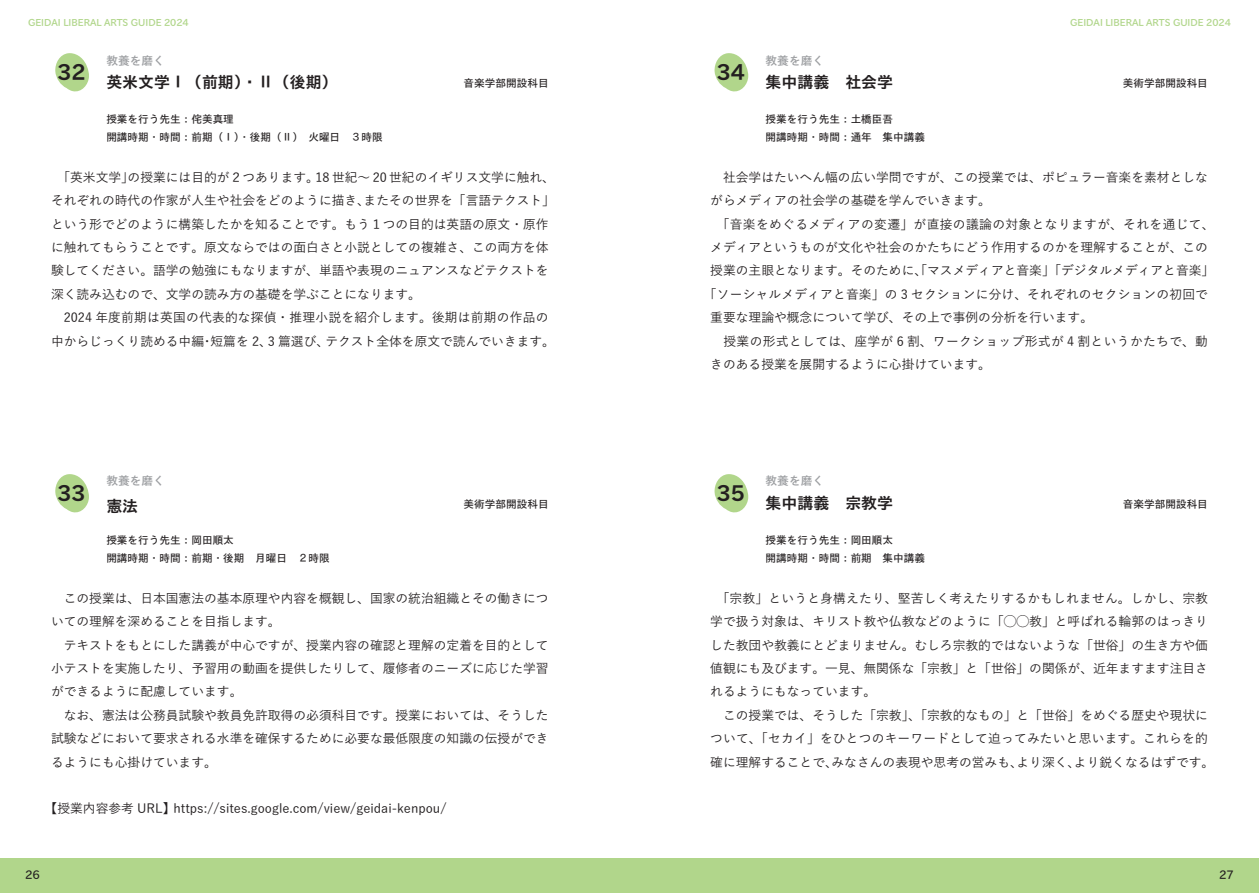
<style>
.page{position:relative;width:1259px;height:893px;background:#fff}
.page>*{position:absolute;margin:0;border:0;box-sizing:border-box;transform-origin:0 0}
.t1{font:700 21.3px "TB Go Std";color:#231f20}
.t2{font:700 15.9px "TB Go Std";color:#231f20}
.t3{font:12.75px/23.4px "Yu Gothic Std M";color:#231f20}
.t4{font:12.75px "Yu Gothic Std M";letter-spacing:.03em;color:#231f20}
.t5{font:600 11.7px "TB Go Std";color:#9d9fa2}
.t6{font:500 11.7px "TB Go Std";color:#231f20}
.t7{font:500 10.65px/18px "TB Go Std";color:#231f20}
.t8{font:600 9.6px "TB Go Std";color:#b1d68b}
</style>
<div class="page">
<div style="left:0;top:859px;width:1259px;height:34px;background:#b1d68b"></div>
<svg style="left:55px;top:53px;width:34px;height:39px"></svg>
<svg style="left:55px;top:474px;width:34px;height:39px"></svg>
<svg style="left:714px;top:53px;width:34px;height:39px"></svg>
<svg style="left:714px;top:474px;width:34px;height:39px"></svg>
<p class="t8" style="left:28px;top:15px;width:162px">GEIDAI LIBERAL ARTS GUIDE 2024</p>
<p class="t5" style="left:106px;top:51px;width:60px">教養を磨く</p>
<p class="t2" style="left:57px;top:70px;width:282px"><sup>32</sup> 英米文学Ⅰ（前期）・Ⅱ（後期）</p>
<p class="t7" style="left:463px;top:73px;width:87px">音楽学部開設科目</p>
<p class="t5" style="left:765px;top:51px;width:60px">教養を磨く</p>
<p class="t2" style="left:716px;top:70px;width:178px"><sup>34</sup> 集中講義　社会学</p>
<p class="t8" style="left:1070px;top:15px;width:162px">GEIDAI LIBERAL ARTS GUIDE 2024</p>
<p class="t7" style="left:1123px;top:73px;width:87px">美術学部開設科目</p>
<p class="t7" style="left:106px;top:110px;width:278px">授業を行う先生：侘美真理<br>開講時期・時間：前期（Ⅰ）・後期（Ⅱ）　火曜日　３時限</p>
<p class="t7" style="left:765px;top:110px;width:161px">授業を行う先生：土橋臣吾<br>開講時期・時間：通年　集中講義</p>
<p class="t3" style="left:51px;top:165px;width:505px">　「英米文学」の授業には目的が２つあります。18 世紀～ 20 世紀のイギリス文学に触れ、それぞれの時代の作家が人生や社会をどのように描き、またその世界を「言語テクスト」という形でどのように構築したかを知ることです。もう１つの目的は英語の原文・原作に触れてもらうことです。原文ならではの面白さと小説としての複雑さ、この両方を体験してください。語学の勉強にもなりますが、単語や表現のニュアンスなどテクストを深く読み込むので、文学の読み方の基礎を学ぶことになります。<br>　2024 年度前期は英国の代表的な探偵・推理小説を紹介します。後期は前期の作品の中からじっくり読める中編・短篇を 2、3 篇選び、テクスト全体を原文で読んでいきます。</p>
<p class="t3" style="left:710px;top:165px;width:499px">　社会学はたいへん幅の広い学問ですが、この授業では、ポピュラー音楽を素材としな</p>
<p class="t3" style="left:710px;top:188px;width:282px">がらメディアの社会学の基礎を学んでいきます。</p>
<p class="t4" style="left:710px;top:215px;width:505px">　「音楽をめぐるメディアの変遷」が直接の議論の対象となりますが、それを通じて、</p>
<p class="t3" style="left:710px;top:235px;width:499px">メディアというものが文化や社会のかたちにどう作用するのかを理解することが、この</p>
<p class="t3" style="left:710px;top:258px;width:505px">授業の主眼となります。そのために、「マスメディアと音楽」「デジタルメディアと音楽」</p>
<p class="t3" style="left:704px;top:282px;width:505px">「ソーシャルメディアと音楽」の 3 セクションに分け、それぞれのセクションの初回で</p>
<p class="t3" style="left:710px;top:305px;width:384px">重要な理論や概念について学び、その上で事例の分析を行います。</p>
<p class="t4" style="left:710px;top:332px;width:499px">　授業の形式としては、座学が 6 割、ワークショップ形式が 4 割というかたちで、動</p>
<p class="t3" style="left:710px;top:352px;width:282px">きのある授業を展開するように心掛けています。</p>
<h1 class="t1" style="left:57px;top:477px;width:30px">33</h1>
<p class="t5" style="left:106px;top:472px;width:60px">教養を磨く</p>
<p class="t2" style="left:106px;top:493px;width:33px">憲法</p>
<p class="t7" style="left:463px;top:494px;width:87px">美術学部開設科目</p>
<p class="t5" style="left:765px;top:472px;width:60px">教養を磨く</p>
<p class="t2" style="left:716px;top:491px;width:178px"><sup>35</sup> 集中講義　宗教学</p>
<p class="t7" style="left:1123px;top:494px;width:87px">音楽学部開設科目</p>
<p class="t7" style="left:106px;top:531px;width:225px">授業を行う先生：岡田順太<br>開講時期・時間：前期・後期　月曜日　２時限</p>
<p class="t7" style="left:765px;top:531px;width:161px">授業を行う先生：岡田順太<br>開講時期・時間：前期　集中講義</p>
<p class="t3" style="left:51px;top:586px;width:499px">　この授業は、日本国憲法の基本原理や内容を概観し、国家の統治組織とその働きについての理解を深めることを目指します。<br>　テキストをもとにした講義が中心ですが、授業内容の確認と理解の定着を目的として小テストを実施したり、予習用の動画を提供したりして、履修者のニーズに応じた学習ができるように配慮しています。<br>　なお、憲法は公務員試験や教員免許取得の必須科目です。授業においては、そうした試験などにおいて要求される水準を確保するために必要な最低限度の知識の伝授ができるようにも心掛けています。</p>
<p class="t3" style="left:45px;top:796px;width:403px">【授業内容参考 URL】https://sites.google.com/view/geidai-kenpou/</p>
<p class="t3" style="left:710px;top:586px;width:505px">　「宗教」というと身構えたり、堅苦しく考えたりするかもしれません。しかし、宗教学で扱う対象は、キリスト教や仏教などのように「◯◯教」と呼ばれる輪郭のはっきりした教団や教義にとどまりません。むしろ宗教的ではないような「世俗」の生き方や価値観にも及びます。一見、無関係な「宗教」と「世俗」の関係が、近年ますます注目されるようにもなっています。<br>　この授業では、そうした「宗教」、「宗教的なもの」と「世俗」をめぐる歴史や現状について、「セカイ」をひとつのキーワードとして迫ってみたいと思います。これらを的確に理解することで、みなさんの表現や思考の営みも、より深く、より鋭くなるはずです。</p>
<p class="t6" style="left:25px;top:865px;width:16px">26</p>
<p class="t6" style="left:1219px;top:865px;width:16px">27</p>
</div>
